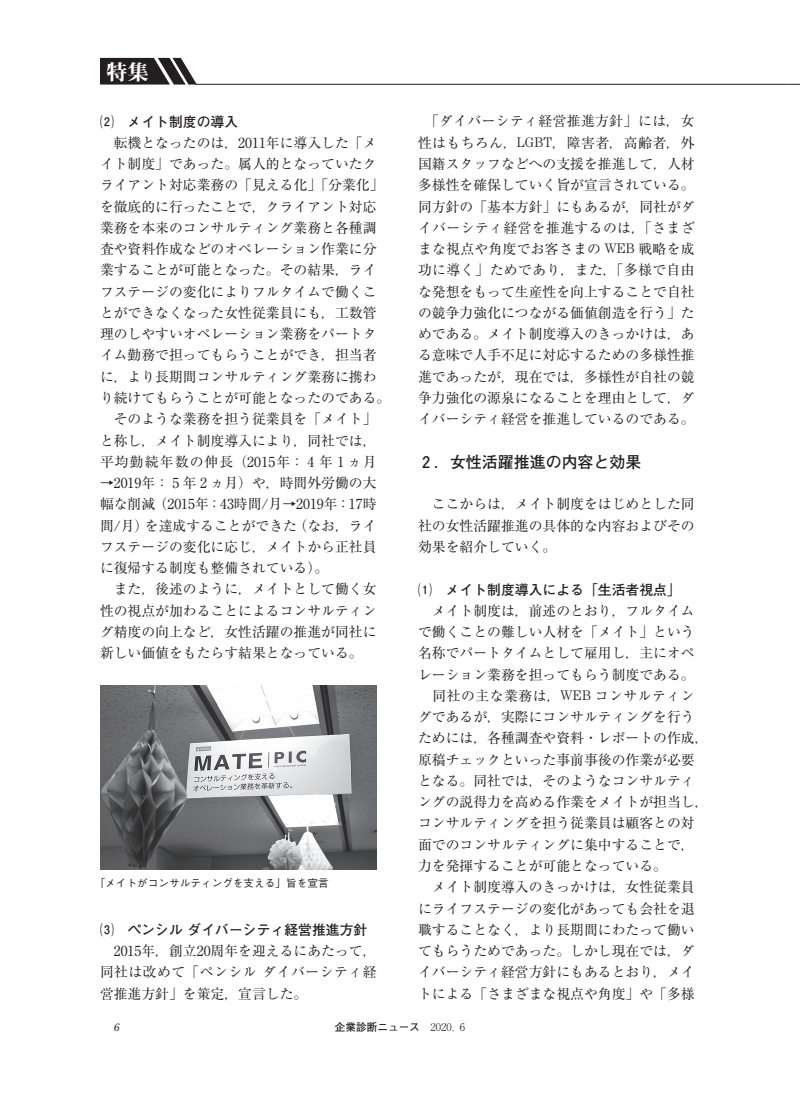
<style>
.page{position:relative;width:800px;height:1119px;background:#fff}
.page>*{position:absolute;margin:0;border:0;box-sizing:border-box;transform-origin:0 0}
.t1{font:21.3px "Midashi Min Pr 6 MA31";color:#fff}
.t2{font:700 15.9px "Futo Go B101 Pr 6";color:#231f20}
.t3{font:13.8px/21.3px "Ryumin Pr 6";color:#231f20}
.t4{font:700 13.8px "Futo Go B101 Pr 6";color:#231f20}
.t5{font:500 10.65px "Gothic BBB Pr 6";color:#231f20}
.t6{font:700 10.65px "Futo Go B101 Pro";color:#231f20}
.t7{font:italic 10.65px "Century Old Style Std";color:#231f20}
.s1{font-family:"Century Std";font-weight:300}
.s2{font-family:"Hankaku Num Ftg";font-weight:400}
.s3{font-family:"Ryumin Pro";font-weight:300}
</style>
<div class="page">
<svg style="left:100px;top:57px;width:98px;height:28px"></svg>
<hr style="left:196px;top:84px;width:591px;height:1px;background:#231f20">
<svg style="left:787px;top:84px;width:12px;height:1px"></svg>
<img style="left:100px;top:685px;width:276px;height:184px">
<h1 class="t1" style="left:106px;top:55px;width:44px">特集</h1>
<p class="t4" style="left:100px;top:110px;width:140px">⑵　メイト制度の導入</p>
<p class="t3" style="left:100px;top:131px;width:292px">　転機となったのは，2011年に導入した「メイト制度」であった。属人的となっていたクライアント対応業務の「見える化」「分業化」を徹底的に行ったことで，クライアント対応業務を本来のコンサルティング業務と各種調査や資料作成などのオペレーション作業に分業することが可能となった。その結果，ライフステージの変化によりフルタイムで働くことができなくなった女性従業員にも，工数管理のしやすいオペレーション業務をパートタイム勤務で担ってもらうことができ，担当者に，より長期間コンサルティング業務に携わり続けてもらうことが可能となったのである。　そのような業務を担う従業員を「メイト」と称し，メイト制度導入により，同社では，平均勤続年数の伸長（2015年： 4 年 1 ヵ月</p>
<p class="t3" style="left:100px;top:471px;width:278px">→2019年： 5 年 2 ヵ月）や，時間外労働の大幅な削減（2015年：43時間/月→2019年：17時間/月）を達成することができた（なお，ライフステージの変化に応じ，メイトから正社員に復帰する制度も整備されている）。<br>　また，後述のように，メイトとして働く女性の視点が加わることによるコンサルティング精度の向上など，女性活躍の推進が同社に新しい価値をもたらす結果となっている。</p>
<p class="t5" style="left:95px;top:874px;width:235px">「メイトがコンサルティングを支える」旨を宣言</p>
<p class="t4" style="left:100px;top:918px;width:269px">⑶　ペンシル ダイバーシティ経営推進方針</p>
<p class="t3" style="left:100px;top:939px;width:278px;text-align:justify">　2015年，創立20周年を迎えるにあたって，同社は改めて「ペンシルダイバーシティ経営推進方針」を策定，宣言した。</p>
<p class="t3" style="left:418px;top:110px;width:278px;text-align:justify">　「ダイバーシティ経営推進方針」には，女性はもちろん，<span class="s1">LGBT</span>，障害者，高齢者，外国籍スタッフなどへの支援を推進して，人材多様性を確保していく旨が宣言されている。同方針の「基本方針」にもあるが，同社がダイバーシティ経営を推進するのは，「さまざまな視点や角度でお客さまの <span class="s1">WEB</span> 戦略を成功に導く」ためであり，また，「多様で自由な発想をもって生産性を向上することで自社の競争力強化につながる価値創造を行う」ためである。メイト制度導入のきっかけは，ある意味で人手不足に対応するための多様性推進であったが，現在では，多様性が自社の競争力強化の源泉になることを理由として，ダイバーシティ経営を推進しているのである。</p>
<p class="t2" style="left:422px;top:449px;width:221px"><span class="s2">2</span> ．女性活躍推進の内容と効果</p>
<p class="t3" style="left:418px;top:493px;width:278px;text-align:justify">　ここからは，メイト制度をはじめとした同社の女性活躍推進の具体的な内容およびその効果を紹介していく。</p>
<p class="t4" style="left:418px;top:578px;width:264px">⑴　メイト制度導入による「生活者視点」</p>
<p class="t3" style="left:418px;top:599px;width:292px">　メイト制度は，前述のとおり，フルタイムで働くことの難しい人材を「メイト」という名称でパートタイムとして雇用し，主にオペレーション業務を担ってもらう制度である。　同社の主な業務は，<span class="s1">WEB</span> コンサルティングであるが，実際にコンサルティングを行うためには，各種調査や資料・レポートの作成，原稿チェックといった事前事後の作業が必要となる。同社では，そのようなコンサルティングの説得力を高める作業をメイトが担当し，コンサルティングを担う従業員は顧客との対面でのコンサルティングに集中することで，力を発揮することが可能となっている。<br>　メイト制度導入のきっかけは，女性従業員にライフステージの変化があっても会社を退職することなく，より長期間にわたって働いてもらうためであった。しかし現在では，ダイバーシティ経営方針にもあるとおり，メイトによる「さまざまな視点や角度」や「多様</p>
<p class="t7" style="left:114px;top:1019px;width:7px">6</p>
<p class="t6" style="left:335px;top:1018px;width:132px">企業診断ニュース　<span class="s3">2020．6</span></p>
</div>
